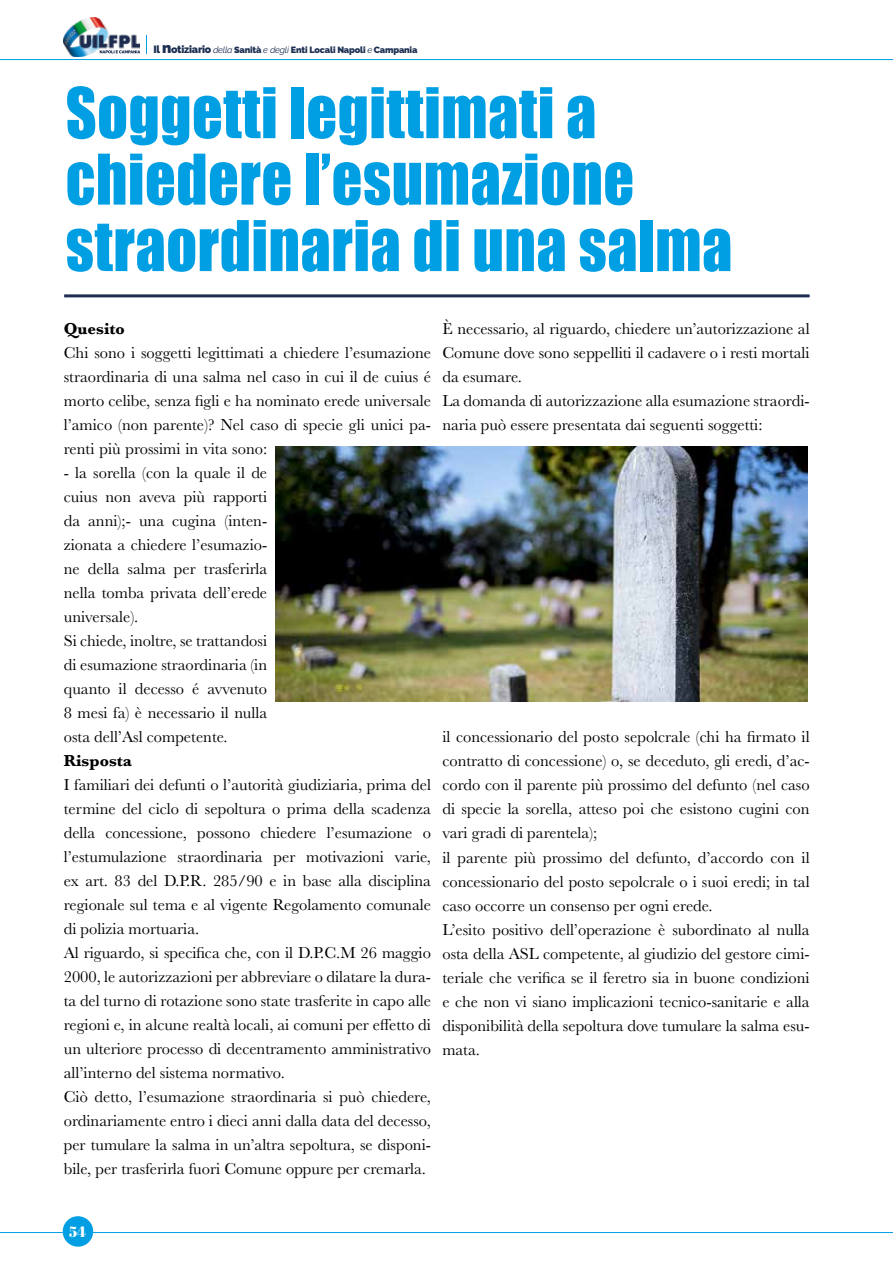
<style>
.page{position:relative;width:893px;height:1263px;background:#fff}
.page>*{position:absolute;margin:0;border:0;box-sizing:border-box;transform-origin:0 0}
.t1{font:64.5px/66.4px "Impact";letter-spacing:.01em;color:#009fe3;scale:.93 1}
.t2{font:16.5px/24px "Baskerville";color:#000}
.t3{font:700 16.5px "Baskerville";color:#000}
.t4{font:15px "Abril Fatface";color:#fff}
.t5{font:900 9px "Raleway";letter-spacing:-.02em;color:#1c2e52}
.s1{font-size:10.5px}
.s2{font-size:15px}
.s3{font-weight:400;font-style:italic}
</style>
<div class="page">
<img style="left:64px;top:18px;width:76px;height:39px">
<svg style="left:146px;top:35px;width:1px;height:18px"></svg>
<hr style="left:0;top:59px;width:893px;height:1px;background:#009fe3">
<hr style="left:0;top:1232px;width:893px;height:1px;background:#009fe3">
<div style="left:63px;top:1217px;width:29px;height:29px;background:#009fe3;border-radius:50%"></div>
<div style="left:63px;top:1216px;width:30px;height:31px;border:2px solid #009fe3;border-radius:50%"></div>
<hr style="left:64px;top:294px;width:746px;height:3px;background:#1c2e52">
<img style="left:276px;top:446px;width:532px;height:256px">
<p class="t5" style="left:153px;top:45px;width:265px"><span class="s1">Il</span> <span class="s2">n</span><span class="s1">otiziario</span> <span class="s3">della</span> Sanità <span class="s3">e degli</span> Enti Locali Napoli <span class="s3">e</span> Campania</p>
<h1 class="t1" style="left:66px;top:78px;width:718px">Soggetti legittimati a chiedere l’esumazione straordinaria di una salma</h1>
<p class="t3" style="left:64px;top:317px;width:63px">Quesito</p>
<p class="t2" style="left:64px;top:341px;width:369px;text-align:justify">Chi sono i soggetti legittimati a chiedere l’esumazione straordinaria di una salma nel caso in cui il de cuius é morto celibe, senza figli e ha nominato erede universale l’amico (non parente)? Nel caso di specie gli unici pa&shy;renti più prossimi in vita sono:</p>
<p class="t2" style="left:64px;top:461px;width:205px">- la sorella (con la quale il de cuius non aveva più rapporti da anni);- una cugina (inten&shy;zionata a chiedere l’esumazio&shy;ne della salma per trasferirla nella tomba privata dell’erede universale).<br>Si chiede, inoltre, se trattandosi di esumazione straordinaria (in quanto il decesso é avvenuto<br>8 mesi fa) è necessario il nulla osta dell’Asl competente.</p>
<p class="t3" style="left:64px;top:749px;width:70px">Risposta</p>
<p class="t2" style="left:64px;top:773px;width:369px">I familiari dei defunti o l’autorità giudiziaria, prima del termine del ciclo di sepoltura o prima della scadenza della concessione, possono chiedere l’esumazione o l’estumulazione straordinaria per motivazioni varie, ex art. 83 del D.P.R. 285/90 e in base alla disciplina regionale sul tema e al vigente Regolamento comunale di polizia mortuaria.<br>Al riguardo, si specifica che, con il D.P.C.M 26 maggio 2000, le autorizzazioni per abbreviare o dilatare la dura&shy;ta del turno di rotazione sono state trasferite in capo alle regioni e, in alcune realtà locali, ai comuni per effetto di un ulteriore processo di decentramento amministrativo all’interno del sistema normativo.<br>Ciò detto, l’esumazione straordinaria si può chiedere, ordinariamente entro i dieci anni dalla data del decesso, per tumulare la salma in un’altra sepoltura, se disponi&shy;bile, per trasferirla fuori Comune oppure per cremarla.</p>
<p class="t2" style="left:442px;top:317px;width:369px">È necessario, al riguardo, chiedere un’autorizzazione al Comune dove sono seppelliti il cadavere o i resti mortali da esumare.<br>La domanda di autorizzazione alla esumazione straordi&shy;naria può essere presentata dai seguenti soggetti:</p>
<p class="t2" style="left:442px;top:725px;width:369px">il concessionario del posto sepolcrale (chi ha firmato il contratto di concessione) o, se deceduto, gli eredi, d’ac&shy;cordo con il parente più prossimo del defunto (nel caso di specie la sorella, atteso poi che esistono cugini con vari gradi di parentela);<br>il parente più prossimo del defunto, d’accordo con il concessionario del posto sepolcrale o i suoi eredi; in tal caso occorre un consenso per ogni erede.<br>L’esito positivo dell’operazione è subordinato al nulla osta della ASL competente, al giudizio del gestore cimi&shy;teriale che verifica se il feretro sia in buone condizioni e che non vi siano implicazioni tecnico-sanitarie e alla disponibilità della sepoltura dove tumulare la salma esu&shy;mata.</p>
<p class="t4" style="left:69px;top:1221px;width:19px">54</p>
</div>
